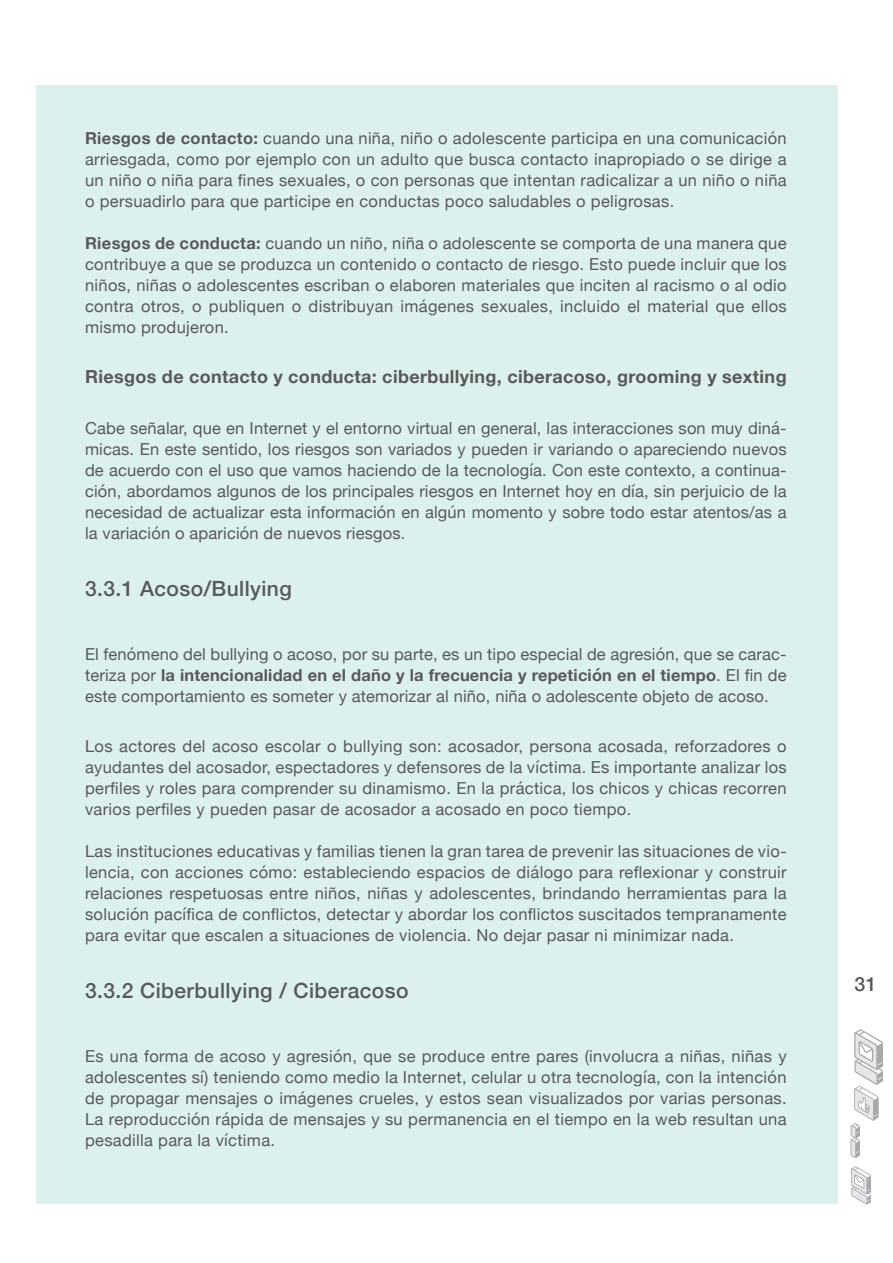
<style>
.page{position:relative;width:893px;height:1263px;background:#fff}
.page>*{position:absolute;margin:0;border:0;box-sizing:border-box;transform-origin:0 0}
.t1{font:500 21px "Helvetica Neue";letter-spacing:.02em;color:#58595b}
.t2{font:500 19.5px "Helvetica Neue";color:#58595b}
.t3{font:700 18px "Helvetica Neue";letter-spacing:.02em;color:#58595b}
.t4{font:16.5px/21px "Helvetica Neue";letter-spacing:.02em;color:#58595b;text-align:justify}
.s1{font-weight:700}
</style>
<div class="page">
<div style="left:37px;top:85px;width:801px;height:1118px;background:#dcf1ed"></div>
<svg style="left:851px;top:1166px;width:20px;height:38px"></svg>
<svg style="left:850px;top:1029px;width:33px;height:129px"></svg>
<p class="t4" style="left:85px;top:128px;width:703px"><span class="s1">Riesgos de contacto:</span> cuando una niña, niño o adolescente participa en una comunicación arriesgada, como por ejemplo con un adulto que busca contacto inapropiado o se dirige a un niño o niña para fines sexuales, o con personas que intentan radicalizar a un niño o niña o persuadirlo para que participe en conductas poco saludables o peligrosas.</p>
<p class="t4" style="left:85px;top:233px;width:703px"><span class="s1">Riesgos de conducta:</span> cuando un niño, niña o adolescente se comporta de una manera que contribuye a que se produzca un contenido o contacto de riesgo. Esto puede incluir que los niños, niñas o adolescentes escriban o elaboren materiales que inciten al racismo o al odio contra otros, o publiquen o distribuyan imágenes sexuales, incluido el material que ellos mismo produjeron.</p>
<p class="t3" style="left:85px;top:363px;width:703px">Riesgos de contacto y conducta: ciberbullying, ciberacoso, grooming y sexting</p>
<p class="t4" style="left:85px;top:419px;width:703px">Cabe señalar, que en Internet y el entorno virtual en general, las interacciones son muy diná&shy;micas. En este sentido, los riesgos son variados y pueden ir variando o apareciendo nuevos de acuerdo con el uso que vamos haciendo de la tecnología. Con este contexto, a continua&shy;ción, abordamos algunos de los principales riesgos en Internet hoy en día, sin perjuicio de la necesidad de actualizar esta información en algún momento y sobre todo estar atentos/as a la variación o aparición de nuevos riesgos.</p>
<p class="t1" style="left:85px;top:572px;width:208px">3.3.1 Acoso/Bullying</p>
<p class="t4" style="left:85px;top:644px;width:703px">El fenómeno del bullying o acoso, por su parte, es un tipo especial de agresión, que se carac&shy;teriza por <span class="s1">la intencionalidad en el daño y la frecuencia y repetición en el tiempo</span>. El fin de este comportamiento es someter y atemorizar al niño, niña o adolescente objeto de acoso.</p>
<p class="t4" style="left:85px;top:737px;width:703px">Los actores del acoso escolar o bullying son: acosador, persona acosada, reforzadores o ayudantes del acosador, espectadores y defensores de la víctima. Es importante analizar los perfiles y roles para comprender su dinamismo. En la práctica, los chicos y chicas recorren varios perfiles y pueden pasar de acosador a acosado en poco tiempo.</p>
<p class="t4" style="left:85px;top:842px;width:703px">Las instituciones educativas y familias tienen la gran tarea de prevenir las situaciones de vio&shy;lencia, con acciones cómo: estableciendo espacios de diálogo para reflexionar y construir relaciones respetuosas entre niños, niñas y adolescentes, brindando herramientas para la solución pacífica de conflictos, detectar y abordar los conflictos suscitados tempranamente para evitar que escalen a situaciones de violencia. No dejar pasar ni minimizar nada.</p>
<p class="t1" style="left:85px;top:974px;width:325px">3.3.2 Ciberbullying / Ciberacoso</p>
<p class="t4" style="left:85px;top:1046px;width:703px">Es una forma de acoso y agresión, que se produce entre pares (involucra a niñas, niñas y adolescentes sí) teniendo como medio la Internet, celular u otra tecnología, con la intención de propagar mensajes o imágenes crueles, y estos sean visualizados por varias personas.<br>La reproducción rápida de mensajes y su permanencia en el tiempo en la web resultan una pesadilla para la víctima.</p>
<p class="t2" style="left:854px;top:968px;width:24px">31</p>
</div>
